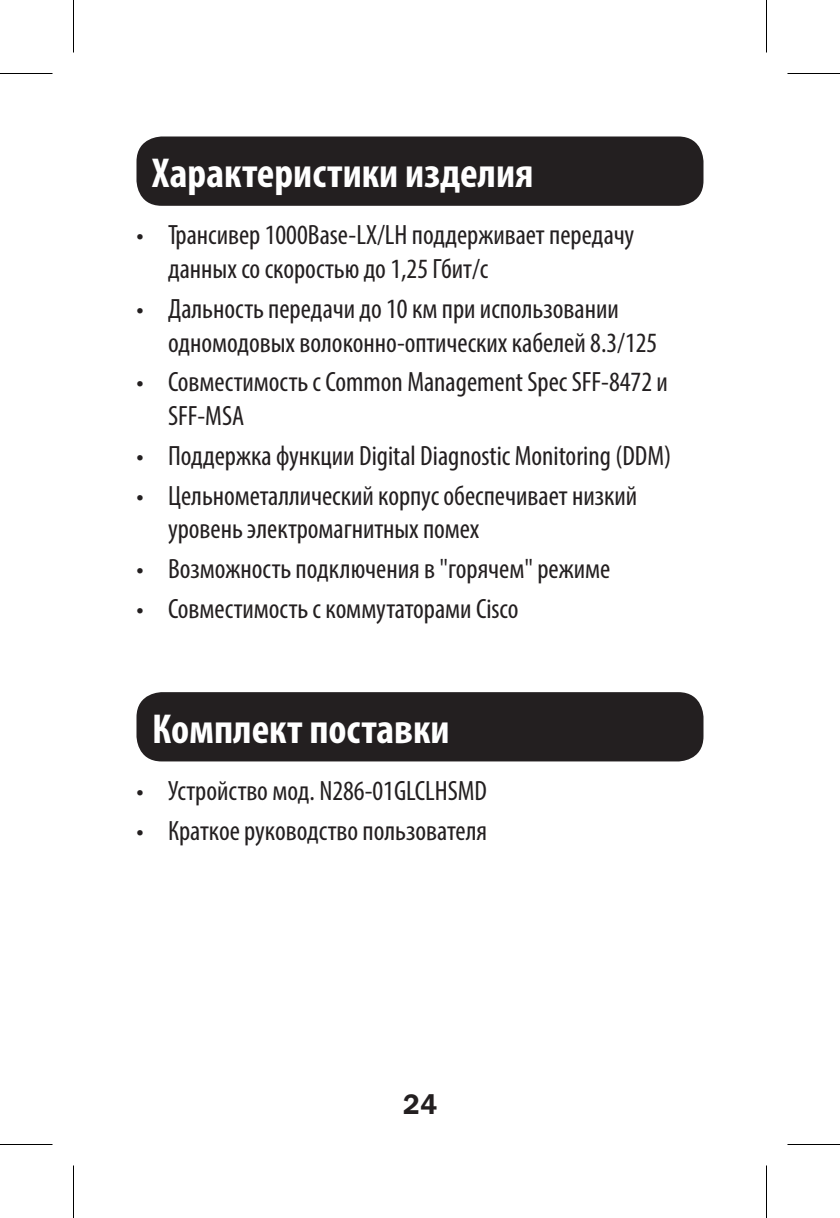
<style>
.page{position:relative;width:840px;height:1218px;background:#fff}
.page>*{position:absolute;margin:0;border:0;box-sizing:border-box;transform-origin:0 0}
.t1{font:700 condensed 42px "Myriad Pro";color:#fff}
.t2{font:condensed 28px/33.6px "Myriad Pro";color:#231f20}
.t3{font:600 28px "Franklin Gothic IT Cby BT";color:#231f20}
</style>
<div class="page">
<div style="left:137px;top:136px;width:567px;height:70px;background:#231f20;border-radius:25px"></div>
<div style="left:137px;top:692px;width:567px;height:69px;background:#231f20;border-radius:25px"></div>
<hr style="left:0;top:73px;width:52px;height:1px;background:#000">
<hr style="left:788px;top:73px;width:52px;height:1px;background:#000">
<hr style="left:0;top:1144px;width:52px;height:1px;background:#000">
<hr style="left:788px;top:1144px;width:52px;height:1px;background:#000">
<hr style="left:73px;top:0;width:1px;height:52px;background:#000">
<hr style="left:73px;top:1166px;width:1px;height:52px;background:#000">
<hr style="left:766px;top:0;width:1px;height:52px;background:#000">
<hr style="left:766px;top:1166px;width:1px;height:52px;background:#000">
<p class="t1" style="left:152px;top:147px;width:383px">Характеристики изделия</p>
<p class="t2" style="left:168px;top:218px;width:468px;text-indent:-32px">• Трансивер 1000Base-LX/LH поддерживает передачу данных со скоростью до 1,25 Гбит/с</p>
<p class="t2" style="left:168px;top:292px;width:491px;text-indent:-32px">• Дальность передачи до 10 км при использовании одномодовых волоконно-оптических кабелей 8.3/125</p>
<p class="t2" style="left:168px;top:365px;width:501px;text-indent:-32px">• Совместимость с Common Management Spec SFF-8472 и<br>SFF-MSA</p>
<p class="t2" style="left:136px;top:439px;width:536px">• Поддержка функции Digital Diagnostic Monitoring (DDM)</p>
<p class="t2" style="left:168px;top:478px;width:471px;text-indent:-32px">• Цельнометаллический корпус обеспечивает низкий уровень электромагнитных помех</p>
<p class="t2" style="left:136px;top:552px;width:475px">• Возможность подключения в "горячем" режиме</p>
<p class="t2" style="left:136px;top:592px;width:384px">• Совместимость с коммутаторами Cisco</p>
<p class="t1" style="left:152px;top:702px;width:299px">Комплект поставки</p>
<p class="t2" style="left:136px;top:774px;width:352px">• Устройство мод. N286-01GLCLHSMD</p>
<p class="t2" style="left:136px;top:814px;width:352px">• Краткое руководство пользователя</p>
<p class="t3" style="left:403px;top:1087px;width:36px">24</p>
</div>
